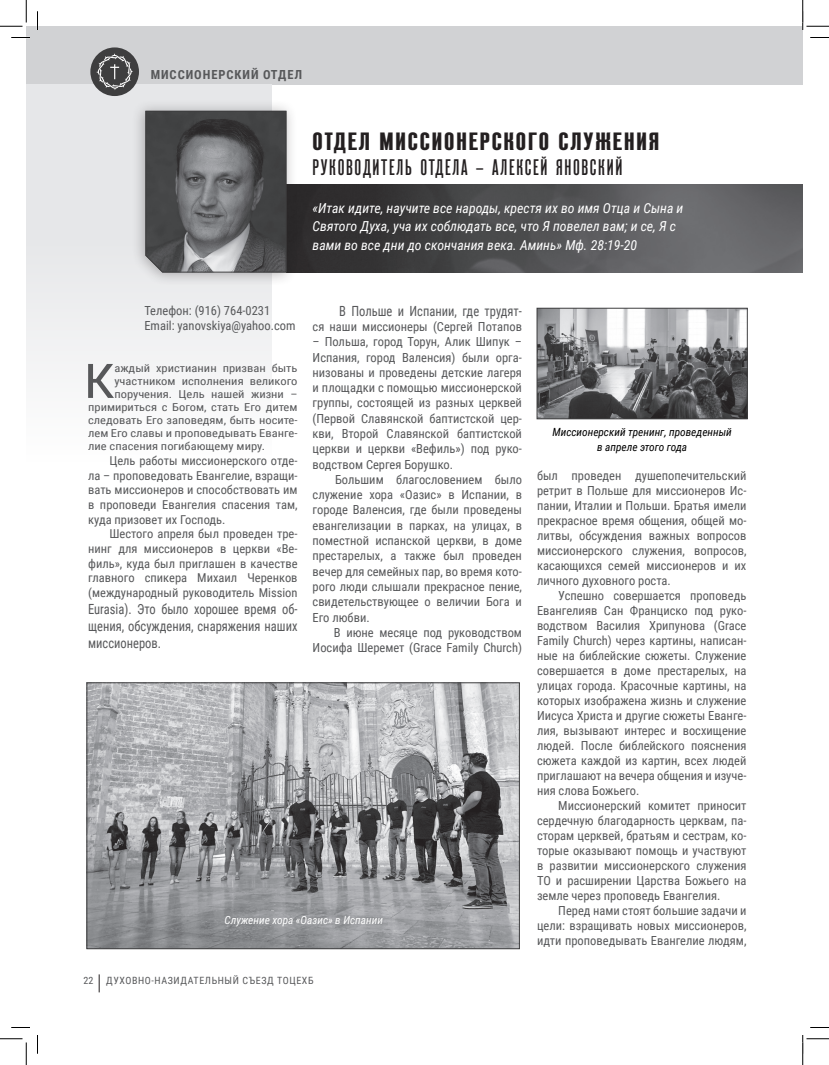
<style>
.page{position:relative;width:829px;height:1065px;background:#fff}
.page>*{position:absolute;margin:0;border:0;box-sizing:border-box;transform-origin:0 0}
.t1{font:47.75px "Roboto Condensed";color:#57585a;scale:1.14 1}
.t2{font:25px "Reforma Grotesk Bold C";letter-spacing:.075em;color:#231f20}
.t3{font:22.5px "Reforma Grotesk Medium C";letter-spacing:.075em;color:#231f20}
.t4{font:14px/16.8px "Roboto Condensed";color:#57585a;text-align:justify;scale:.89 1}
.t5{font:italic 13.75px/18.8px "Roboto Condensed";color:#fff}
.t6{font:12.5px/15px "Roboto Condensed";color:#57585a;text-align:justify}
.t7{font:700 12.5px "Roboto Condensed";letter-spacing:.075em;color:#57585a}
.t8{font:12.25px/14.6px "Roboto Condensed";color:#57585a;text-align:justify}
.t9{font:italic 11.25px/15px "Roboto Condensed";color:#000;text-align:center}
.t10{font:italic 11.25px "Roboto Condensed";color:#fff}
.t11{font:10.88px "Roboto Condensed";color:#57585a;scale:1.14 1}
.t12{font:10px "Roboto Condensed";letter-spacing:.06em;color:#57585a}
</style>
<div class="page">
<div style="left:26px;top:26px;width:776px;height:58px;background:#d1d2d4"></div>
<div style="left:26px;top:84px;width:245px;height:378px;background:linear-gradient(to bottom,#e0e1e4,#fafafa)"></div>
<img style="left:298px;top:184px;width:504px;height:88px">
<div style="left:131px;top:99px;width:167px;height:188px;background:#231f20;opacity:.32"></div>
<svg style="left:145px;top:111px;width:142px;height:162px"></svg>
<div style="left:90px;top:47px;width:49px;height:49px;background:#3e3e3f;border-radius:50%"></div>
<svg style="left:96px;top:53px;width:37px;height:37px"></svg>
<img style="left:89px;top:685px;width:428px;height:262px">
<div style="left:87px;top:683px;width:432px;height:266px;border:1px solid #3e3e3f"></div>
<img style="left:539px;top:310px;width:206px;height:107px">
<div style="left:537px;top:308px;width:210px;height:111px;border:1px solid #3e3e3f"></div>
<svg style="left:99px;top:974px;width:1px;height:18px"></svg>
<svg style="left:11px;top:37px;width:19px;height:1px"></svg>
<svg style="left:810px;top:37px;width:19px;height:1px"></svg>
<svg style="left:11px;top:1027px;width:19px;height:1px"></svg>
<svg style="left:810px;top:1027px;width:19px;height:1px"></svg>
<svg style="left:37px;top:11px;width:1px;height:19px"></svg>
<svg style="left:37px;top:1035px;width:1px;height:19px"></svg>
<svg style="left:0;top:0;width:27px;height:27px"></svg>
<svg style="left:0;top:1039px;width:27px;height:26px"></svg>
<svg style="left:802px;top:0;width:27px;height:30px"></svg>
<svg style="left:802px;top:1035px;width:27px;height:30px"></svg>
<p class="t7" style="left:151px;top:66px;width:153px">МИССИОНЕРСКИЙ ОТДЕЛ</p>
<h2 class="t2" style="left:312px;top:128px;width:348px">ОТДЕЛ МИССИОНЕРСКОГО СЛУЖЕНИЯ</h2>
<h3 class="t3" style="left:312px;top:155px;width:311px">РУКОВОДИТЕЛЬ ОТДЕЛА – АЛЕКСЕЙ ЯНОВСКИЙ</h3>
<p class="t5" style="left:312px;top:198px;width:372px">«Итак идите, научите все народы, крестя их во имя Отца и Сына и<br>Святого Духа, уча их соблюдать все, что Я повелел вам; и се, Я с вами во все дни до скончания века. Аминь» Мф. 28:19-20</p>
<p class="t6" style="left:144px;top:302px;width:153px">Телефон: (916) 764-0231<br>Email: yanovskiya@yahoo.com</p>
<h1 class="t1" style="left:84px;top:348px;width:28px">К</h1>
<p class="t11" style="left:114px;top:360px;width:162px">аждый христианин призван быть</p>
<p class="t11" style="left:114px;top:373px;width:162px">участником исполнения великого</p>
<p class="t11" style="left:114px;top:386px;width:162px">поручения. Цель нашей жизни –</p>
<p class="t11" style="left:88px;top:400px;width:185px">примириться с Богом, стать Его дитем</p>
<p class="t11" style="left:88px;top:413px;width:185px">следовать Его заповедям, быть носите-</p>
<p class="t11" style="left:88px;top:426px;width:185px">лем Его славы и проповедывать Еванге-</p>
<p class="t11" style="left:88px;top:439px;width:157px">лие спасения погибающему миру.</p>
<p class="t8" style="left:88px;top:453px;width:211px;text-indent:21px">Цель работы миссионерского отде&shy;ла – проповедовать Евангелие, взращи&shy;вать миссионеров и способствовать им в проповеди Евангелия спасения там, куда призовет их Господь.</p>
<p class="t8" style="left:88px;top:526px;width:211px;text-indent:21px">Шестого апреля был проведен тре&shy;нинг для миссионеров в церкви «Ве&shy;филь», куда был приглашен в качестве главного спикера Михаил Черенков (международный руководитель Mission</p>
<p class="t4" style="left:88px;top:600px;width:237px">Eurasia). Это было хорошее время об&shy;щения, обсуждения, снаряжения наших миссионеров.</p>
<p class="t4" style="left:339px;top:302px;width:207px">В Польше и Испании, где трудят-</p>
<p class="t6" style="left:312px;top:319px;width:211px">ся наши миссионеры (Сергей Потапов</p>
<p class="t6" style="left:312px;top:334px;width:211px">– Польша, город Торун, Алик Шипук – Испания, город Валенсия) были орга&shy;низованы и проведены детские лагеря и площадки с помощью миссионерской группы, состоящей из разных церквей (Первой Славянской баптистской цер&shy;кви, Второй Славянской баптистской церкви и церкви «Вефиль») под руко&shy;водством Сергея Борушко.</p>
<p class="t6" style="left:312px;top:471px;width:211px;text-indent:22px">Большим благословением было служение хора «Оазис» в Испании, в городе Валенсия, где были проведены евангелизации в парках, на улицах, в поместной испанской церкви, в доме престарелых, а также был проведен вечер для семейных пар, во время кото&shy;рого люди слышали прекрасное пение, свидетельствующее о величии Бога и Его любви.</p>
<p class="t6" style="left:312px;top:624px;width:211px;text-align:right">В июне месяце под руководством<br>Иосифа Шеремет (Grace Family Church)</p>
<p class="t10" style="left:225px;top:912px;width:160px">Служение хора «Оазис» в Испании</p>
<p class="t12" style="left:84px;top:973px;width:11px">22</p>
<p class="t12" style="left:106px;top:973px;width:209px">ДУХОВНО-НАЗИДАТЕЛЬНЫЙ СЪЕЗД ТОЦЕХБ</p>
<p class="t9" style="left:552px;top:424px;width:181px">Миссионерский тренинг, проведенный в апреле этого года</p>
<p class="t6" style="left:537px;top:468px;width:211px">был проведен душепопечительский ретрит в Польше для миссионеров Ис&shy;пании, Италии и Польши. Братья имели прекрасное время общения, общей мо&shy;литвы, обсуждения важных вопросов миссионерского служения, вопросов, касающихся семей миссионеров и их личного духовного роста.</p>
<p class="t6" style="left:537px;top:588px;width:211px;text-indent:21px">Успешно совершается проповедь Евангелияв Сан Франциско под руко&shy;водством Василия Хрипунова (Grace Family Church) через картины, написан&shy;ные на библейские сюжеты. Служение совершается в доме престарелых, на улицах города. Красочные картины, на которых изображена жизнь и служение Иисуса Христа и другие сюжеты Еванге&shy;лия, вызывают интерес и восхищение людей. После библейского пояснения сюжета каждой из картин, всех людей приглашают на вечера общения и изуче&shy;ния слова Божьего.</p>
<p class="t6" style="left:537px;top:798px;width:211px;text-indent:21px">Миссионерский комитет приносит сердечную благодарность церквам, па&shy;сторам церквей, братьям и сестрам, ко&shy;торые оказывают помощь и участвуют в развитии миссионерского служения ТО и расширении Царства Божьего на земле через проповедь Евангелия.</p>
<p class="t6" style="left:537px;top:903px;width:211px;text-indent:21px">Перед нами стоят большие задачи и цели: взращивать новых миссионеров, идти проповедывать Евангелие людям,</p>
</div>
